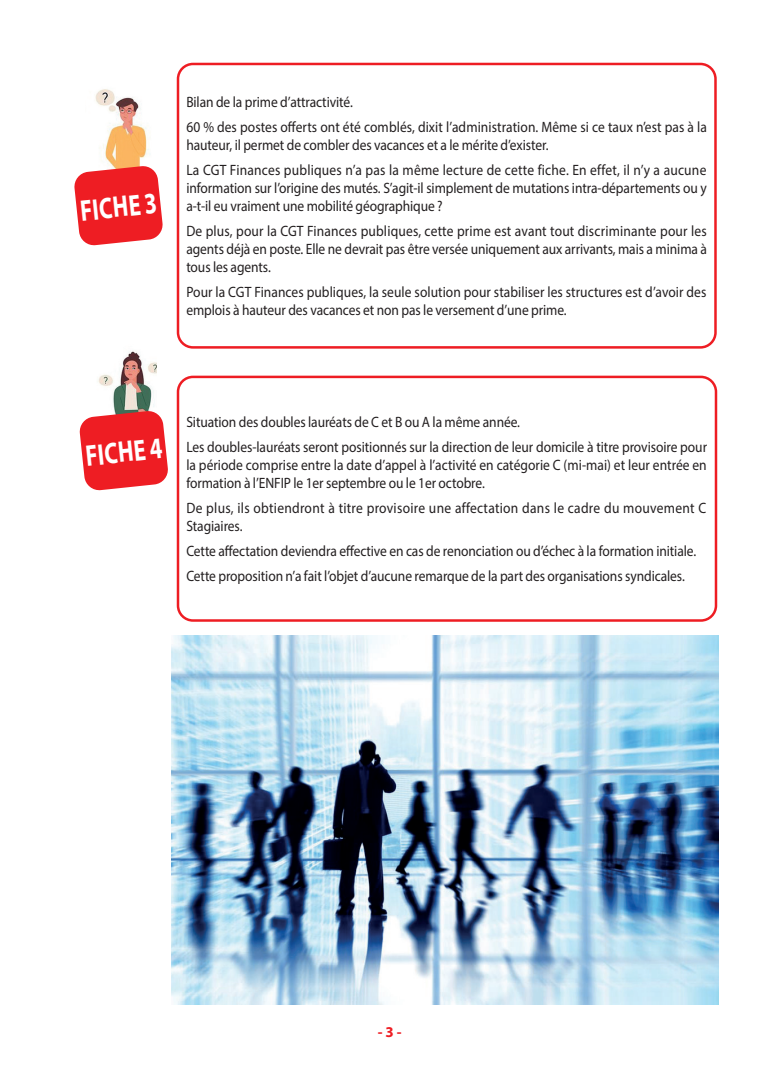
<style>
.page{position:relative;width:780px;height:1088px;background:#fff}
.page>*{position:absolute;margin:0;border:0;box-sizing:border-box;transform-origin:0 0}
.t1{font:700 30px "Myriad Pro";color:#fff;scale:.75 1}
.t2{font:15px/18px "Myriad Pro";letter-spacing:-.005em;color:#231f20;scale:.9 1}
.t3{font:15px/18px "Myriad Pro";letter-spacing:.02em;color:#231f20;scale:.9 1}
.t4{font:700 15px "Myriad Pro";color:#ee1d23}
</style>
<div class="page">
<img style="left:98px;top:351px;width:59px;height:59px">
<img style="left:95px;top:89px;width:54px;height:76px">
<div style="left:177px;top:63px;width:539px;height:286px;border:2px solid #ee1d23;border-radius:15px"></div>
<div style="left:177px;top:376px;width:540px;height:246px;border:2px solid #ee1d23;border-radius:15px"></div>
<svg style="left:74px;top:165px;width:89px;height:81px;background:#f04246"></svg>
<svg style="left:79px;top:410px;width:89px;height:81px;background:#ee4146"></svg>
<img style="left:172px;top:636px;width:546px;height:368px">
<h1 class="t1" style="left:78px;top:191px;width:104px;rotate:-6deg">FICHE 3</h1>
<p class="t2" style="left:186px;top:89px;width:580px;line-height:25.1px">Bilan de la prime d’attractivité.<br>60 % des postes offerts ont été comblés, dixit l’administration. Même si ce taux n’est pas à la</p>
<p class="t2" style="left:186px;top:132px;width:579px;line-height:25.1px">hauteur, il permet de combler des vacances et a le mérite d’exister.<br>La CGT Finances publiques n’a pas la même lecture de cette fiche. En effet, il n’y a aucune</p>
<p class="t2" style="left:186px;top:179px;width:580px">information sur l’origine des mutés. S’agit-il simplement de mutations intra-départements ou y a-t-il eu vraiment une mobilité géographique ?</p>
<p class="t2" style="left:186px;top:222px;width:580px;text-align:justify">De plus, pour la CGT Finances publiques, cette prime est avant tout discriminante pour les agents déjà en poste. Elle ne devrait pas être versée uniquement aux arrivants, mais a minima à tous les agents.</p>
<p class="t2" style="left:186px;top:283px;width:579px">Pour la CGT Finances publiques, la seule solution pour stabiliser les structures est d’avoir des emplois à hauteur des vacances et non pas le versement d’une prime.</p>
<h1 class="t1" style="left:84px;top:436px;width:104px;rotate:-6deg">FICHE 4</h1>
<p class="t2" style="left:186px;top:409px;width:580px;line-height:25.1px">Situation des doubles lauréats de C et B ou A la même année.<br>Les doubles-lauréats seront positionnés sur la direction de leur domicile à titre provisoire pour</p>
<p class="t2" style="left:186px;top:456px;width:579px">la période comprise entre la date d’appel à l’activité en catégorie C (mi-mai) et leur entrée en formation à l’ENFIP le 1er septembre ou le 1er octobre.</p>
<p class="t3" style="left:186px;top:499px;width:579px">De plus, ils obtiendront à titre provisoire une affectation dans le cadre du mouvement C<br>Stagiaires.</p>
<p class="t2" style="left:186px;top:538px;width:568px;line-height:25.1px">Cette affectation deviendra effective en cas de renonciation ou d’échec à la formation initiale.<br>Cette proposition n’a fait l’objet d’aucune remarque de la part des organisations syndicales.</p>
<p class="t4" style="left:378px;top:1022px;width:26px">- 3 -</p>
</div>
